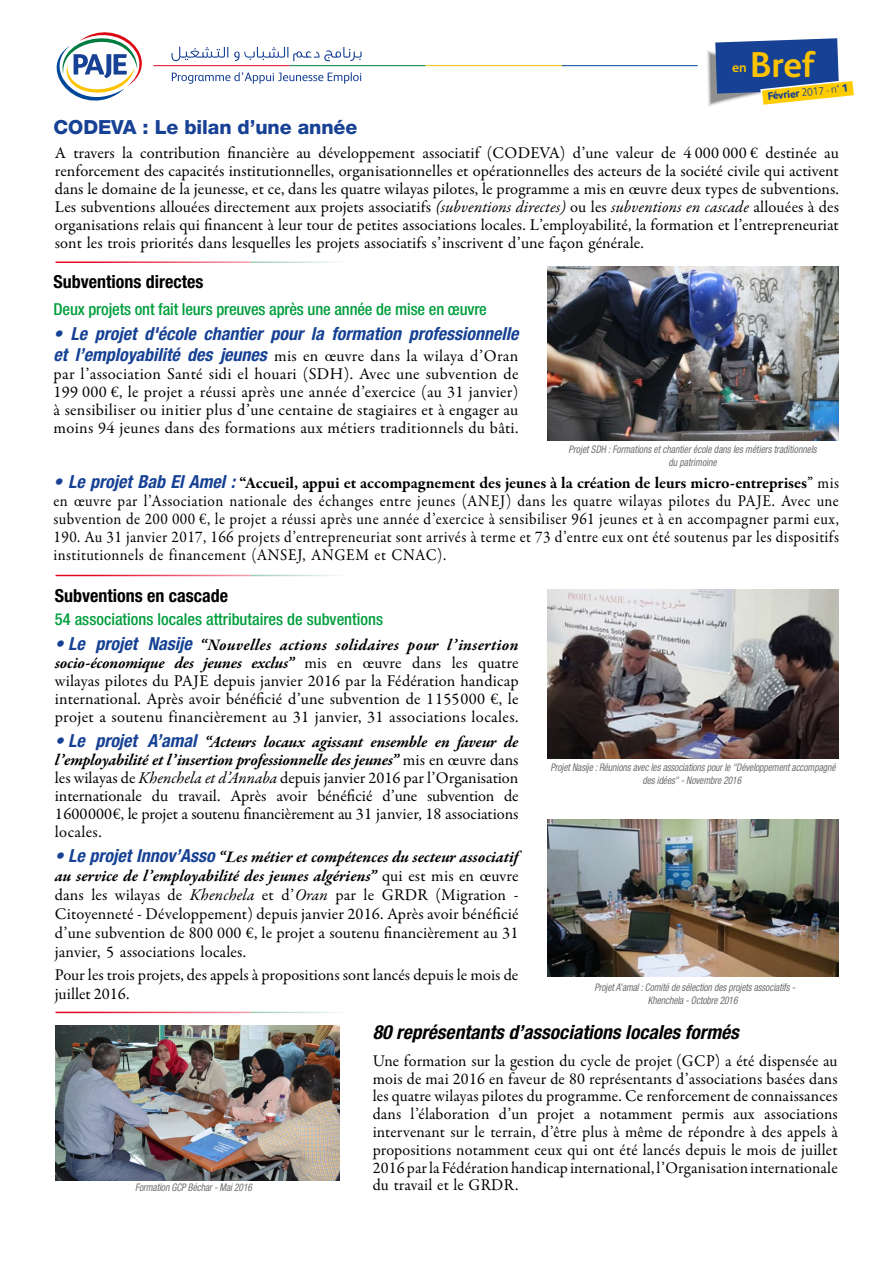
<style>
.page{position:relative;width:893px;height:1263px;background:#fff}
.page>*{position:absolute;margin:0;border:0;box-sizing:border-box;transform-origin:0 0}
.t1{font:700 36px "FS Albert";color:#fdc300}
.t2{font:italic 700 condensed 19.5px "Helvetica Neue LT Std";color:#000}
.t3{font:800 19.5px "Helvetica Neue LT Std";letter-spacing:-.005em;color:#164194}
.t4{font:italic 700 condensed 18px "Helvetica Neue LT Std";color:#164194}
.t5{font:700 condensed 18px "Helvetica Neue LT Std";color:#000}
.t6{font:700 17.1px/19.6px "Times New Roman";color:#000}
.t7{font:17.1px "Times New Roman";letter-spacing:.015em;color:#000}
.t8{font:italic 700 17.1px "Times New Roman";letter-spacing:.02em;color:#000}
.t9{font:16.5px/18px "Garamond Premr Pro";letter-spacing:.01em;color:#000;text-align:justify}
.t10{font:500 condensed 16.5px "Helvetica Neue LT Std";letter-spacing:-.01em;color:#009e3d}
.t11{font:700 13.5px "FS Albert";color:#fdc300}
.t12{font:800 10.8px "FS Albert";color:#164194}
.t13{font:italic condensed 10.5px/13.5px "Helvetica Neue LT Std";letter-spacing:-.01em;color:#706f6f;text-align:center;scale:.9 1}
.s1{font-weight:300}
.s2{font-style:italic}
.s3{font-family:"Helvetica Neue LT Std";font-weight:700;font-style:italic;font-stretch:condensed;font-size:18px;color:#164194}
.s4{font-weight:700}
.s5{font-weight:700;font-style:italic}
</style>
<div class="page">
<hr style="left:289px;top:65px;width:137px;height:1px;background:#007c41">
<hr style="left:426px;top:65px;width:136px;height:1px;background:#fdc300">
<hr style="left:562px;top:65px;width:136px;height:1px;background:#054798">
<svg style="left:707px;top:38px;width:147px;height:69px"></svg>
<svg style="left:56px;top:32px;width:306px;height:69px"></svg>
<img style="left:547px;top:266px;width:292px;height:174px">
<img style="left:547px;top:589px;width:291px;height:170px">
<hr style="left:56px;top:575px;width:195px;height:1px;background:#e40521">
<hr style="left:251px;top:575px;width:196px;height:1px;background:#007c41">
<hr style="left:447px;top:575px;width:195px;height:1px;background:#fdc300">
<hr style="left:642px;top:575px;width:196px;height:1px;background:#054798">
<hr style="left:56px;top:1012px;width:195px;height:1px;background:#e40521">
<hr style="left:251px;top:1012px;width:196px;height:1px;background:#007c41">
<hr style="left:447px;top:1012px;width:195px;height:1px;background:#fdc300">
<hr style="left:642px;top:1012px;width:196px;height:1px;background:#054798">
<hr style="left:56px;top:261px;width:195px;height:2px;background:#e40521">
<hr style="left:251px;top:261px;width:196px;height:2px;background:#007c41">
<hr style="left:447px;top:261px;width:195px;height:2px;background:#fdc300">
<hr style="left:642px;top:261px;width:196px;height:2px;background:#054798">
<img style="left:55px;top:1025px;width:285px;height:155px">
<img style="left:547px;top:819px;width:291px;height:157px">
<h1 class="t1" style="left:750px;top:44px;width:67px">Bref</h1>
<p class="t12" style="left:767px;top:90px;width:82px;rotate:-6deg">Février <span class="s1">2017 - n°</span> 1</p>
<p class="t11" style="left:732px;top:59px;width:16px">en</p>
<p class="t3" style="left:54px;top:116px;width:305px">CODEVA : Le bilan d’une année</p>
<p class="t9" style="left:55px;top:144px;width:786px">A travers la contribution financière au développement associatif (CODEVA) d’une valeur de 4 000 000 € destinée au renforcement des capacités institutionnelles, organisationnelles et opérationnelles des acteurs de la société civile qui activent dans le domaine de la jeunesse, et ce, dans les quatre wilayas pilotes, le programme a mis en œuvre deux types de subventions.<br>Les subventions allouées directement aux projets associatifs <span class="s2">(subventions directes)</span> ou les <span class="s2">subventions en cascade</span> allouées à des organisations relais qui financent à leur tour de petites associations locales. L’employabilité, la formation et l’entrepreneuriat sont les trois priorités dans lesquelles les projets associatifs s’inscrivent d’une façon générale.</p>
<p class="t5" style="left:54px;top:271px;width:151px">Subventions directes</p>
<p class="t10" style="left:54px;top:300px;width:435px">Deux projets ont fait leurs preuves après une année de mise en œuvre</p>
<p class="t4" style="left:54px;top:323px;width:466px">• Le projet d'école chantier pour la formation professionnelle</p>
<p class="t9" style="left:54px;top:347px;width:466px"><span class="s3">et l’employabilité des jeunes</span> mis en œuvre dans la wilaya d’Oran par l’association Santé sidi el houari (SDH). Avec une subvention de 199 000 €, le projet a réussi après une année d’exercice (au 31 janvier) à sensibiliser ou initier plus d’une centaine de stagiaires et à engager au moins 94 jeunes dans des formations aux métiers traditionnels du bâti.</p>
<p class="t9" style="left:54px;top:474px;width:787px"><span class="s3">• Le projet Bab El Amel :</span> <span class="s4">“Accueil, appui et accompagnement des jeunes à la création de leurs micro-entreprises</span>” mis en œuvre par l’Association nationale des échanges entre jeunes (ANEJ) dans les quatre wilayas pilotes du PAJE. Avec une subvention de 200 000 €, le projet a réussi après une année d’exercice à sensibiliser 961 jeunes et à en accompagner parmi eux, 190. Au 31 janvier 2017, 166 projets d’entrepreneuriat sont arrivés à terme et 73 d’entre eux ont été soutenus par les dispositifs institutionnels de financement (ANSEJ, ANGEM et CNAC).</p>
<p class="t8" style="left:533px;top:139px;width:115px">bilan du stage).</p>
<p class="t7" style="left:533px;top:198px;width:364px">a été organisé au profits de 25 étudiants en génie ci</p>
<p class="t13" style="left:569px;top:442px;width:277px">Projet SDH : Formations et chantier école dans les métiers traditionnels du patrimoine</p>
<p class="t6" style="left:531px;top:480px;width:365px">Ph 12. Formations et chantier école dans les métie architectural</p>
<p class="t5" style="left:55px;top:585px;width:175px">Subventions en cascade</p>
<p class="t10" style="left:55px;top:609px;width:330px">54 associations locales attributaires de subventions</p>
<p class="t9" style="left:55px;top:636px;width:465px"><span class="s3">• Le projet Nasije</span> <span class="s5">“Nouvelles actions solidaires pour l’insertion socio-économique des jeunes exclus”</span> mis en œuvre dans les quatre wilayas pilotes du PAJE depuis janvier 2016 par la Fédération handicap international. Après avoir bénéficié d’une subvention de 1155000 €, le projet a soutenu financièrement au 31 janvier, 31 associations locales.</p>
<p class="t9" style="left:55px;top:733px;width:465px"><span class="s3">• Le projet A’amal</span> <span class="s5">“Acteurs locaux agissant ensemble en faveur de l’employabilité et l’insertion professionnelle des jeunes”</span> mis en œuvre dans les wilayas de <span class="s2">Khenchela et d’Annaba</span> depuis janvier 2016 par l’Organisation internationale du travail. Après avoir bénéficié d’une subvention de 1600000€, le projet a soutenu financièrement au 31 janvier, 18 associations locales.</p>
<p class="t9" style="left:55px;top:848px;width:465px;line-height:18.9px"><span class="s3">• Le projet Innov’Asso</span> <span class="s5">“Les métier et compétences du secteur associatif au service de l’employabilité des jeunes algériens”</span> qui est mis en œuvre dans les wilayas de <span class="s2">Khenchela</span> et d’<span class="s2">Oran</span> par le GRDR (Migration - Citoyenneté - Développement) depuis janvier 2016. Après avoir bénéficié d’une subvention de 800 000 €, le projet a soutenu financièrement au 31 janvier, 5 associations locales.</p>
<p class="t9" style="left:55px;top:966px;width:465px;line-height:18.9px">Pour les trois projets, des appels à propositions sont lancés depuis le mois de juillet 2016.</p>
<p class="t2" style="left:373px;top:1021px;width:368px">80 représentants d’associations locales formés</p>
<p class="t9" style="left:373px;top:1052px;width:466px">Une formation sur la gestion du cycle de projet (GCP) a été dispensée au mois de mai 2016 en faveur de 80 représentants d’associations basées dans les quatre wilayas pilotes du programme. Ce renforcement de connaissances dans l’élaboration d’un projet a notamment permis aux associations intervenant sur le terrain, d’être plus à même de répondre à des appels à propositions notamment ceux qui ont été lancés depuis le mois de juillet 2016 par la Fédération handicap international, l’Organisation internationale</p>
<p class="t13" style="left:135px;top:1181px;width:131px">Formation GCP Béchar - Mai 2016</p>
<p class="t9" style="left:373px;top:1177px;width:147px">du travail et le GRDR.</p>
<p class="t13" style="left:550px;top:761px;width:318px">Projet Nasije : Réunions avec les associations pour le "Développement accompagné des idées" - Novembre 2016</p>
<p class="t13" style="left:594px;top:981px;width:225px">Projet A’amal : Comité de sélection des projets associatifs -<br>Khenchela - Octobre 2016</p>
</div>
